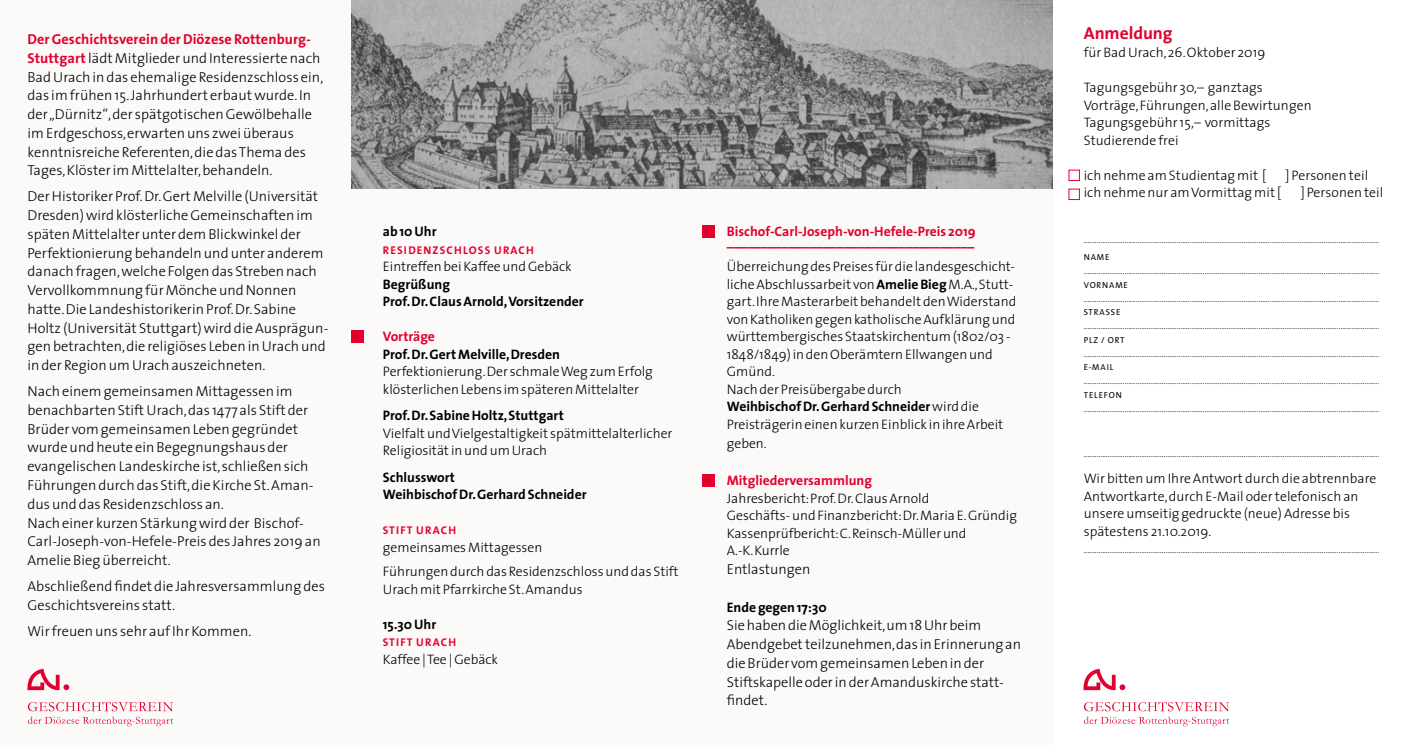
<style>
.page{position:relative;width:1404px;height:745px;background:#fff}
.page>*{position:absolute;margin:0;border:0;box-sizing:border-box;transform-origin:0 0}
.t1{font:700 17.5px "The Sans";letter-spacing:-.005em;color:#e2002f}
.t2{font:300 14.38px/18.8px "The Sans";letter-spacing:.005em;color:#000}
.t3{font:300 13.75px/17.5px "The Sans";color:#000}
.t4{font:700 13.75px/17.5px "The Sans";color:#000}
.t5{font:700 13.75px "The Sans";color:#e2002f}
.t6{font:700 11.25px "The Sans";letter-spacing:.1em;color:#e2002f}
.t7{font:8.75px "Thesis Sans";letter-spacing:.1em;color:#000}
.t8{font:7.5px "Freight Text Pro";color:#000}
.s1{font-weight:700;color:#e2002f}
.s2{font-weight:700}
</style>
<div class="page">
<div style="left:0;top:0;width:1052px;height:744px;background:#fcfaf8"></div>
<img style="left:351px;top:0;width:701px;height:189px">
<div style="left:1068px;top:170px;width:11px;height:11px;border:1px solid #e2002f"></div>
<svg style="left:1084px;top:702px;width:145px;height:23px"></svg>
<svg style="left:1083px;top:668px;width:42px;height:21px"></svg>
<svg style="left:28px;top:702px;width:145px;height:23px"></svg>
<svg style="left:27px;top:668px;width:42px;height:21px"></svg>
<div style="left:351px;top:330px;width:12px;height:13px;background:#e2002f"></div>
<div style="left:702px;top:225px;width:12px;height:12px;background:#e2002f"></div>
<div style="left:702px;top:474px;width:12px;height:12px;background:#e2002f"></div>
<p class="t2" style="left:27px;top:29px;width:297px"><span class="s1">Der Geschichtsverein der Diözese Rottenburg-Stuttgart</span> lädt Mitglieder und Interessierte nach Bad Urach in das ehemalige Residenzschloss ein, das im frühen 15. Jahrhundert erbaut wurde. In der „Dürnitz“, der spätgotischen Gewölbehalle im Erdgeschoss, erwarten uns zwei überaus kenntnisreiche Referenten, die das Thema des Tages, Klöster im Mittelalter, behandeln.</p>
<p class="t2" style="left:27px;top:186px;width:302px">Der Historiker Prof. Dr. Gert Melville (Universität Dresden) wird klösterliche Gemeinschaften im späten Mittelalter unter dem Blickwinkel der Perfektionierung behandeln und unter anderem danach fragen, welche Folgen das Streben nach Vervollkommnung für Mönche und Nonnen hatte. Die Landeshistorikerin Prof. Dr. Sabine Holtz (Universität Stuttgart) wird die Ausprägun&shy;gen betrachten, die religiöses Leben in Urach und in der Region um Urach auszeichneten.</p>
<p class="t2" style="left:27px;top:381px;width:295px">Nach einem gemeinsamen Mittagessen im benachbarten Stift Urach, das 1477 als Stift der Brüder vom gemeinsamen Leben gegründet wurde und heute ein Begegnungshaus der evangelischen Landeskirche ist, schließen sich Führungen durch das Stift, die Kirche St. Aman&shy;dus und das Residenzschloss an.<br>Nach einer kurzen Stärkung wird der Bischof-Carl-Joseph-von-Hefele-Preis des Jahres 2019 an Amelie Bieg überreicht.</p>
<h2 class="t2" style="left:27px;top:575px;width:299px">Abschließend findet die Jahresversammlung des<br>Geschichtsvereins statt.</h2>
<h2 class="t2" style="left:27px;top:620px;width:225px">Wir freuen uns sehr auf Ihr Kommen.</h2>
<h3 class="t4" style="left:383px;top:222px;width:55px">ab 10 Uhr</h3>
<h3 class="t6" style="left:383px;top:240px;width:152px">RESIDENZSCHLOSS URACH</h3>
<h3 class="t3" style="left:383px;top:257px;width:190px">Eintreffen bei Kaffee und Gebäck</h3>
<h3 class="t4" style="left:383px;top:275px;width:202px">Begrüßung<br>Prof. Dr. Claus Arnold, Vorsitzender</h3>
<h3 class="t5" style="left:383px;top:325px;width:54px">Vorträge</h3>
<h3 class="t4" style="left:383px;top:345px;width:179px">Prof. Dr. Gert Melville, Dresden</h3>
<h3 class="t3" style="left:383px;top:362px;width:271px">Perfektionierung. Der schmale Weg zum Erfolg klösterlichen Lebens im späteren Mittelalter</h3>
<h3 class="t4" style="left:383px;top:406px;width:182px">Prof. Dr. Sabine Holtz, Stuttgart</h3>
<h3 class="t3" style="left:383px;top:423px;width:291px">Vielfalt und Vielgestaltigkeit spätmittelalterlicher<br>Religiosität in und um Urach</h3>
<h3 class="t4" style="left:383px;top:467px;width:205px">Schlusswort<br>Weihbischof Dr. Gerhard Schneider</h3>
<h3 class="t6" style="left:383px;top:520px;width:75px">STIFT URACH</h3>
<h3 class="t3" style="left:383px;top:534px;width:297px;line-height:24.6px">gemeinsames Mittagessen<br>Führungen durch das Residenzschloss und das Stift</h3>
<h3 class="t3" style="left:383px;top:579px;width:201px">Urach mit Pfarrkirche St. Amandus</h3>
<h3 class="t4" style="left:383px;top:614px;width:55px">15.30 Uhr</h3>
<h3 class="t6" style="left:383px;top:632px;width:75px">STIFT URACH</h3>
<h3 class="t3" style="left:383px;top:649px;width:117px">Kaffee | Tee | Gebäck</h3>
<h3 class="t5" style="left:726px;top:220px;width:250px">Bischof-Carl-Joseph-von-Hefele-Preis 2019</h3>
<h3 class="t5" style="left:726px;top:228px;width:249px">____________________________________</h3>
<p class="t3" style="left:726px;top:257px;width:291px">Überreichung des Preises für die landesgeschicht&shy;liche Abschlussarbeit von <span class="s2">Amelie Bieg</span> M.A., Stutt&shy;gart. Ihre Masterarbeit behandelt den Widerstand von Katholiken gegen katholische Aufklärung und württembergisches Staatskirchentum (1802/03 - 1848/1849) in den Oberämtern Ellwangen und Gmünd.<br>Nach der Preisübergabe durch<br><span class="s2">Weihbischof Dr. Gerhard Schneider</span> wird die Preisträgerin einen kurzen Einblick in ihre Arbeit</p>
<h3 class="t3" style="left:726px;top:433px;width:41px">geben.</h3>
<h3 class="t5" style="left:726px;top:468px;width:147px">Mitgliederversammlung</h3>
<h3 class="t3" style="left:726px;top:488px;width:292px">Jahresbericht: Prof. Dr. Claus Arnold<br>Geschäfts- und Finanzbericht: Dr. Maria E. Gründig Kassenprüfbericht: C. Reinsch-Müller und<br>A.-K. Kurrle</h3>
<h2 class="t2" style="left:726px;top:559px;width:85px">Entlastungen</h2>
<h3 class="t4" style="left:726px;top:597px;width:102px">Ende gegen 17:30</h3>
<h2 class="t2" style="left:726px;top:615px;width:296px">Sie haben die Möglichkeit, um 18 Uhr beim Abendgebet teilzunehmen, das in Erinnerung an die Brüder vom gemeinsamen Leben in der Stiftskapelle oder in der Amanduskirche statt&shy;findet.</h2>
<h1 class="t1" style="left:1083px;top:19px;width:90px">Anmeldung</h1>
<h3 class="t3" style="left:1083px;top:43px;width:183px">für Bad Urach, 26. Oktober 2019</h3>
<h3 class="t3" style="left:1083px;top:78px;width:229px">Tagungsgebühr 30,– ganztags<br>Vorträge, Führungen, alle Bewirtungen<br>Tagungsgebühr 15,– vormittags<br>Studierende frei</h3>
<h3 class="t3" style="left:1083px;top:166px;width:184px">ich nehme am Studientag mit [</h3>
<h3 class="t3" style="left:1284px;top:166px;width:84px">] Personen teil</h3>
<h3 class="t3" style="left:1083px;top:183px;width:199px">ich nehme nur am Vormittag mit [</h3>
<h3 class="t3" style="left:1300px;top:183px;width:84px">] Personen teil</h3>
<p class="t8" style="left:1083px;top:235px;width:297px">...............................................................................................................................................................</p>
<p class="t7" style="left:1083px;top:252px;width:27px">NAME</p>
<p class="t8" style="left:1083px;top:266px;width:297px">...............................................................................................................................................................</p>
<p class="t7" style="left:1083px;top:280px;width:46px">VORNAME</p>
<p class="t8" style="left:1083px;top:294px;width:297px">...............................................................................................................................................................</p>
<p class="t7" style="left:1083px;top:307px;width:38px">STRASSE</p>
<p class="t8" style="left:1083px;top:321px;width:297px">...............................................................................................................................................................</p>
<p class="t7" style="left:1083px;top:335px;width:42px">PLZ / ORT</p>
<p class="t8" style="left:1083px;top:349px;width:297px">...............................................................................................................................................................</p>
<p class="t7" style="left:1083px;top:362px;width:31px">E-MAIL</p>
<p class="t8" style="left:1083px;top:376px;width:297px">...............................................................................................................................................................</p>
<p class="t7" style="left:1083px;top:390px;width:40px">TELEFON</p>
<p class="t8" style="left:1083px;top:404px;width:297px">...............................................................................................................................................................</p>
<p class="t8" style="left:1083px;top:449px;width:297px">...............................................................................................................................................................</p>
<h3 class="t3" style="left:1083px;top:469px;width:294px">Wir bitten um Ihre Antwort durch die abtrennbare Antwortkarte, durch E-Mail oder telefonisch an unsere umseitig gedruckte (neue) Adresse bis spätestens 21.10.2019.</h3>
<p class="t8" style="left:1083px;top:545px;width:297px">...............................................................................................................................................................</p>
</div>
